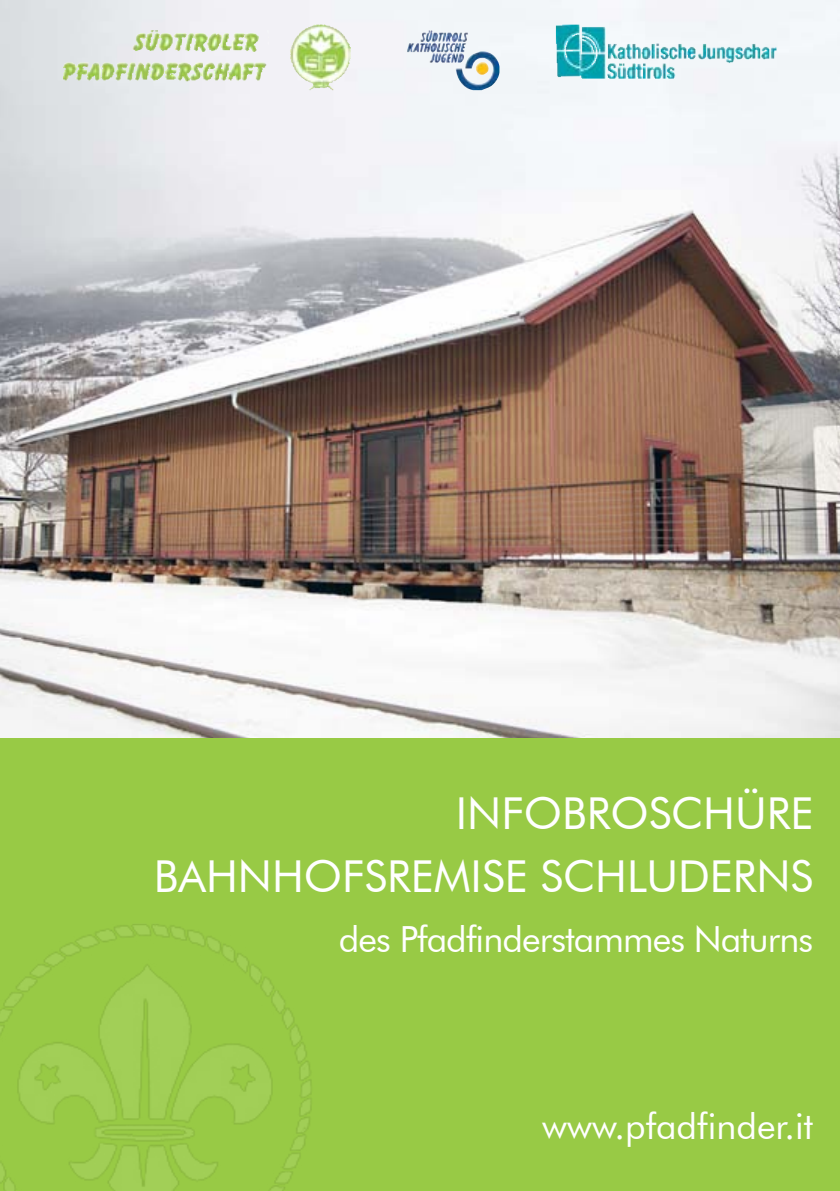
<style>
.page{position:relative;width:840px;height:1191px;background:#fff}
.page>*{position:absolute;margin:0;border:0;box-sizing:border-box;transform-origin:0 0}
.t1{font:44px/62.4px "Futura BT";color:#fff;text-align:right}
.t2{font:36px "Futura BT";letter-spacing:-.025em;color:#fff}
.t3{font:36px "Futura BT";color:#fff}
</style>
<div class="page">
<div style="left:0;top:737px;width:839px;height:454px;background:#98ca45"></div>
<img style="left:0;top:0;width:839px;height:737px">
<img style="left:0;top:924px;width:312px;height:267px">
<img style="left:556px;top:47px;width:213px;height:32px">
<img style="left:407px;top:31px;width:77px;height:38px">
<img style="left:289px;top:25px;width:56px;height:65px">
<img style="left:150px;top:30px;width:118px;height:22px">
<p class="t1" style="left:154px;top:782px;width:660px">INFOBROSCHÜRE<br>BAHNHOFSREMISE SCHLUDERNS</p>
<p class="t2" style="left:339px;top:917px;width:475px">des Pfadfinderstammes Naturns</p>
<p class="t3" style="left:542px;top:1104px;width:272px">www.pfadfinder.it</p>
</div>
